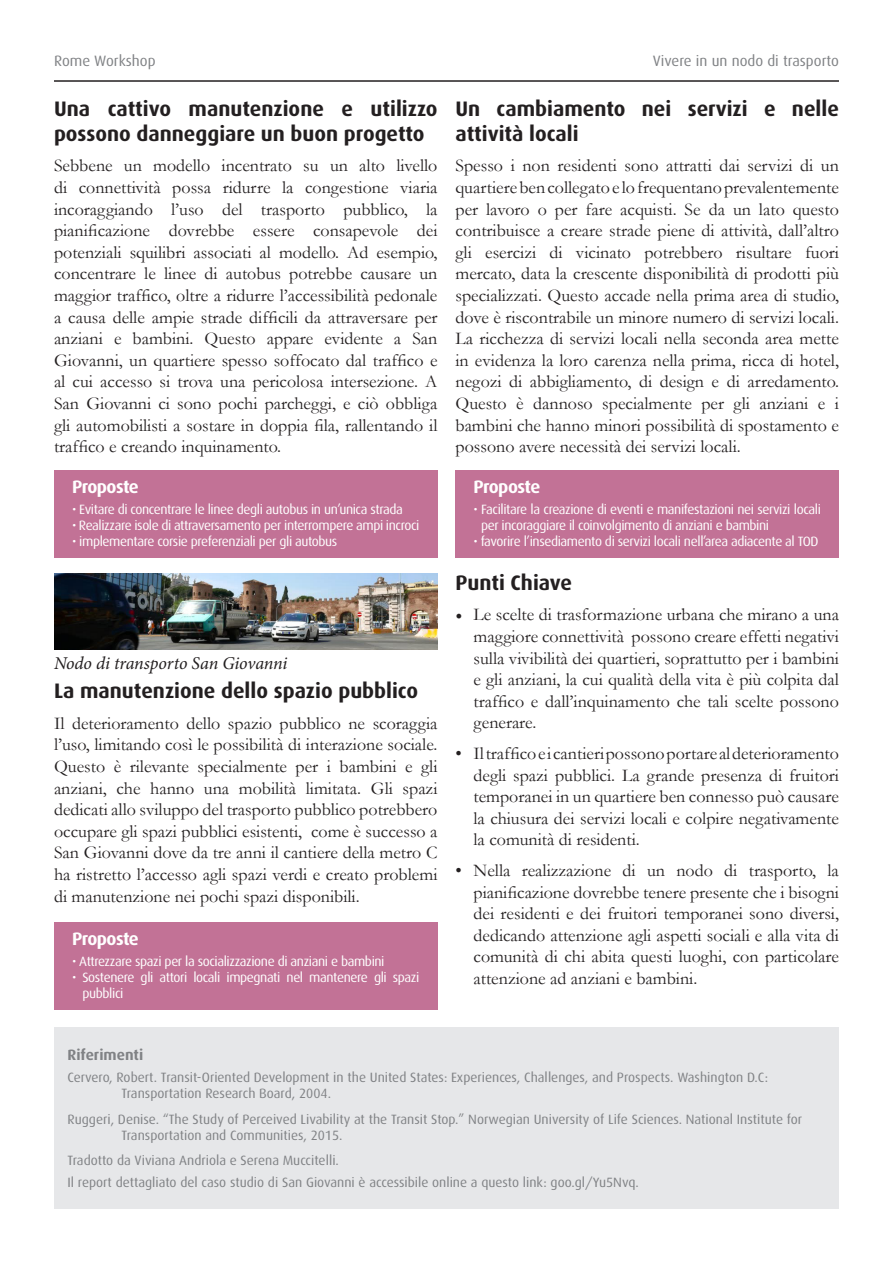
<style>
.page{position:relative;width:893px;height:1263px;background:#fff}
.page>*{position:absolute;margin:0;border:0;box-sizing:border-box;transform-origin:0 0}
.t1{font:700 21px/25.2px "Dax";color:#231f20}
.t2{font:18px/21.6px "Garamond";color:#231f20;text-align:justify}
.t3{font:italic 18px "Minion Pro";letter-spacing:-.01em;color:#231f20}
.t4{font:700 18px "Dax";letter-spacing:-.03em;color:#fff}
.t5{font:15px "Dax";color:#808285}
.t6{font:700 15px "Dax";color:#808285}
.t7{font:13.5px/16.2px "Dax";letter-spacing:-.03em;color:#fff}
.t8{font:13.5px/16.2px "Dax";color:#808285}
.s1{font-family:"Minion Pro"}
</style>
<div class="page">
<hr style="left:54px;top:80px;width:785px;height:2px;background:#231f20">
<div style="left:54px;top:922px;width:383px;height:88px;background:#c27296"></div>
<div style="left:54px;top:1028px;width:785px;height:181px;background:#e6e7e9"></div>
<div style="left:54px;top:470px;width:383px;height:88px;background:#c27296"></div>
<div style="left:455px;top:470px;width:384px;height:88px;background:#c27296"></div>
<img style="left:54px;top:573px;width:383px;height:76px">
<p class="t5" style="left:54px;top:52px;width:103px">Rome Workshop</p>
<p class="t1" style="left:54px;top:96px;width:385px">Una cattivo manutenzione e utilizzo possono danneggiare un buon progetto</p>
<p class="t2" style="left:54px;top:155px;width:385px">Sebbene un modello incentrato su un alto livello di connettività possa ridurre la congestione viaria incoraggiando l’uso del trasporto pubblico, la pianificazione dovrebbe essere consapevole dei potenziali squilibri associati al modello. Ad esempio, concentrare le linee di autobus potrebbe causare un maggior traffico, oltre a ridurre l’accessibilità pedonale a causa delle ampie strade difficili da attraversare per anziani e bambini. Questo appare evidente a San Giovanni, un quartiere spesso soffocato dal traffico e al cui accesso si trova una pericolosa intersezione. A San Giovanni ci sono pochi parcheggi, e ciò obbliga gli automobilisti a sostare in doppia fila, rallentando il traffico e creando inquinamento.</p>
<p class="t4" style="left:72px;top:477px;width:68px">Proposte</p>
<p class="t7" style="left:72px;top:501px;width:332px">• Evitare di concentrare le linee degli autobus in un’unica strada</p>
<p class="t7" style="left:72px;top:517px;width:349px">• Realizzare isole di attraversamento per interrompere ampi incroci</p>
<p class="t7" style="left:72px;top:534px;width:267px">• implementare corsie preferenziali per gli autobus</p>
<p class="t3" style="left:54px;top:651px;width:235px">Nodo di transporto San Giovanni</p>
<p class="t1" style="left:54px;top:678px;width:366px">La manutenzione dello spazio pubblico</p>
<p class="t2" style="left:54px;top:712px;width:385px">Il deterioramento dello spazio pubblico ne scoraggia l’uso, limitando così le possibilità di interazione sociale.<br>Questo è rilevante specialmente per i bambini e gli anziani, che hanno una mobilità limitata. Gli spazi dedicati allo sviluppo del trasporto pubblico potrebbero occupare gli spazi pubblici esistenti, come è successo a San Giovanni dove da tre anni il cantiere della metro C ha ristretto l’accesso agli spazi verdi e creato problemi di manutenzione nei pochi spazi disponibili.</p>
<p class="t4" style="left:72px;top:929px;width:68px">Proposte</p>
<p class="t7" style="left:72px;top:953px;width:314px">• Attrezzare spazi per la socializzazione di anziani e bambini</p>
<p class="t7" style="left:83px;top:969px;width:338px;text-indent:-10px">• Sostenere gli attori locali impegnati nel mantenere gli spazi pubblici</p>
<p class="t5" style="left:653px;top:52px;width:188px">Vivere in un nodo di trasporto</p>
<p class="t1" style="left:455px;top:96px;width:385px">Un cambiamento nei servizi e nelle attività locali</p>
<p class="t2" style="left:455px;top:155px;width:385px">Spesso i non residenti sono attratti dai servizi di un quartiere ben collegato e lo frequentano prevalentemente per lavoro o per fare acquisti. Se da un lato questo contribuisce a creare strade piene di attività, dall’altro gli esercizi di vicinato potrebbero risultare fuori mercato, data la crescente disponibilità di prodotti più specializzati. Questo accade nella prima area di studio, dove è riscontrabile un minore numero di servizi locali.<br>La ricchezza di servizi locali nella seconda area mette in evidenza la loro carenza nella prima, ricca di hotel, negozi di abbigliamento, di design e di arredamento.<br>Questo è dannoso specialmente per gli anziani e i bambini che hanno minori possibilità di spostamento e possono avere necessità dei servizi locali.</p>
<p class="t4" style="left:473px;top:477px;width:68px">Proposte</p>
<p class="t7" style="left:481px;top:501px;width:341px;text-indent:-8px">• Facilitare la creazione di eventi e manifestazioni nei servizi locali per incoraggiare il coinvolgimento di anziani e bambini</p>
<p class="t7" style="left:473px;top:534px;width:347px">• favorire l’insediamento di servizi locali nell’area adiacente al TOD</p>
<p class="t1" style="left:455px;top:570px;width:118px">Punti Chiave</p>
<p class="t2" style="left:473px;top:604px;width:367px;text-indent:-18px"><span class="s1">•</span> Le scelte di trasformazione urbana che mirano a una maggiore connettività possono creare effetti negativi sulla vivibilità dei quartieri, soprattutto per i bambini e gli anziani, la cui qualità della vita è più colpita dal traffico e dall’inquinamento che tali scelte possono generare.</p>
<p class="t2" style="left:473px;top:742px;width:367px;text-indent:-18px">• Il traffico e i cantieri possono portare al deterioramento degli spazi pubblici. La grande presenza di fruitori temporanei in un quartiere ben connesso può causare la chiusura dei servizi locali e colpire negativamente la comunità di residenti.</p>
<p class="t2" style="left:473px;top:859px;width:367px;text-indent:-18px">• Nella realizzazione di un nodo di trasporto, la pianificazione dovrebbe tenere presente che i bisogni dei residenti e dei fruitori temporanei sono diversi, dedicando attenzione agli aspetti sociali e alla vita di comunità di chi abita questi luoghi, con particolare attenzione ad anziani e bambini.</p>
<p class="t6" style="left:68px;top:1046px;width:77px">Riferimenti</p>
<p class="t8" style="left:122px;top:1069px;width:648px;text-indent:-54px">Cervero, Robert. Transit-Oriented Development in the United States: Experiences, Challenges, and Prospects. Washington D.C:<br>Transportation Research Board, 2004.</p>
<p class="t8" style="left:122px;top:1111px;width:682px;text-indent:-54px">Ruggeri, Denise. “The Study of Perceived Livability at the Transit Stop.” Norwegian University of Life Sciences. National Institute for<br>Transportation and Communities, 2015.</p>
<p class="t8" style="left:68px;top:1152px;width:273px">Tradotto da Viviana Andriola e Serena Muccitelli.</p>
<p class="t8" style="left:68px;top:1174px;width:573px">Il report dettagliato del caso studio di San Giovanni è accessibile online a questo link: goo.gl/Yu5Nvq.</p>
</div>
